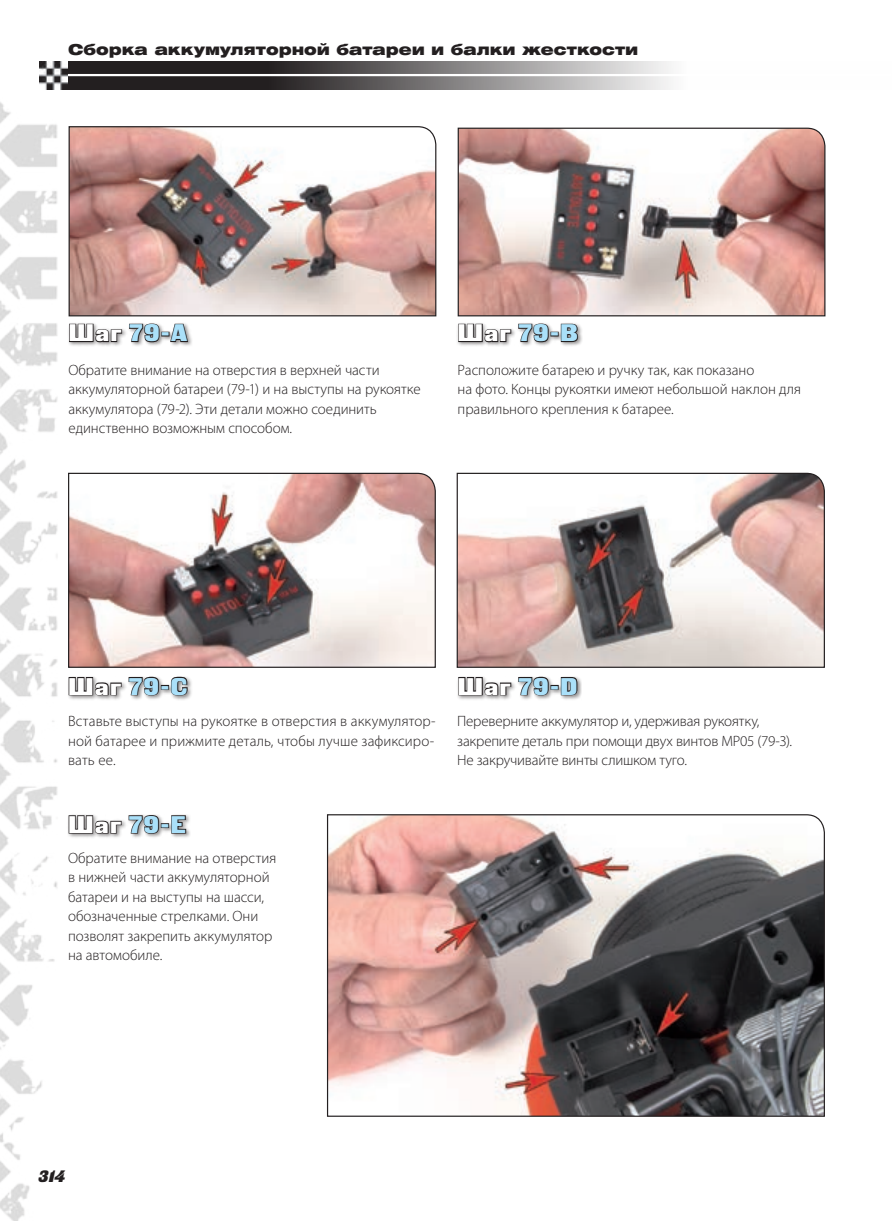
<style>
.page{position:relative;width:893px;height:1221px;background:#fff}
.page>*{position:absolute;margin:0;border:0;box-sizing:border-box;transform-origin:0 0}
.t1{font:24px "Black Grotesk C";letter-spacing:.05em;color:#aae0f9}
.t2{font:italic 16.5px "Black Grotesk C";color:#231f20}
.t3{font:300 15px/19.5px "Myriad Pro";letter-spacing:-.005em;color:#231f20}
.t4{font:15px "Helios Ext Black C";letter-spacing:.005em;color:#231f20}
.s1{color:#fff}
</style>
<div class="page">
<img style="left:0;top:89px;width:68px;height:1131px">
<svg style="left:68px;top:61px;width:603px;height:28px;background:#6a6768"></svg>
<hr style="left:64px;top:74px;width:827px;height:2px;background:#fff">
<img style="left:40px;top:61px;width:28px;height:28px">
<div style="left:67px;top:813px;width:124px;height:25px;background:#231f20;opacity:.5"></div>
<svg style="left:68px;top:814px;width:54px;height:21px"></svg>
<svg style="left:128px;top:813px;width:32px;height:21px"></svg>
<div style="left:161px;top:823px;width:8px;height:5px;border:2px solid #231f20"></div>
<svg style="left:170px;top:814px;width:17px;height:20px"></svg>
<div style="left:67px;top:675px;width:126px;height:25px;background:#231f20;opacity:.5"></div>
<svg style="left:68px;top:676px;width:54px;height:20px"></svg>
<svg style="left:128px;top:675px;width:61px;height:21px"></svg>
<div style="left:456px;top:675px;width:126px;height:25px;background:#231f20;opacity:.5"></div>
<svg style="left:457px;top:675px;width:122px;height:21px"></svg>
<div style="left:456px;top:322px;width:127px;height:25px;background:#231f20;opacity:.5"></div>
<svg style="left:457px;top:322px;width:122px;height:21px"></svg>
<div style="left:67px;top:322px;width:126px;height:25px;background:#231f20;opacity:.5"></div>
<svg style="left:68px;top:322px;width:121px;height:21px"></svg>
<svg style="left:67px;top:472px;width:369px;height:196px"></svg>
<svg style="left:456px;top:472px;width:369px;height:196px"></svg>
<img style="left:327px;top:814px;width:498px;height:303px">
<svg style="left:68px;top:126px;width:369px;height:191px"></svg>
<svg style="left:457px;top:127px;width:369px;height:190px"></svg>
<p class="t4" style="left:68px;top:40px;width:571px">Сборка аккумуляторной батареи и балки жесткости</p>
<h1 class="t1" style="left:68px;top:319px;width:120px"><span class="s1">Шаг</span> 79‑A</h1>
<p class="t3" style="left:68px;top:360px;width:354px">Обратите внимание на отверстия в верхней части аккумуляторной батареи (79-1) и на выступы на рукоятке аккумулятора (79-2). Эти детали можно соединить единственно возможным способом.</p>
<h1 class="t1" style="left:458px;top:319px;width:122px"><span class="s1">Шаг</span> 79‑B</h1>
<p class="t3" style="left:458px;top:360px;width:345px">Расположите батарею и ручку так, как показано<br>на фото. Концы рукоятки имеют небольшой наклон для правильного крепления к батарее.</p>
<h1 class="t1" style="left:68px;top:672px;width:121px"><span class="s1">Шаг</span> 79‑С</h1>
<p class="t3" style="left:68px;top:711px;width:369px;text-align:justify">Вставьте выступы на рукоятке в отверстия в аккумулятор&shy;ной батарее и прижмите деталь, чтобы лучше зафиксиро&shy;вать ее.</p>
<h1 class="t1" style="left:68px;top:810px;width:119px"><span class="s1">Шаг</span> 79‑E</h1>
<p class="t3" style="left:68px;top:847px;width:210px">Обратите внимание на отверстия в нижней части аккумуляторной батареи и на выступы на шасси, обозначенные стрелками. Они позволят закрепить аккумулятор на автомобиле.</p>
<h1 class="t1" style="left:458px;top:672px;width:122px"><span class="s1">Шаг</span> 79‑D</h1>
<p class="t3" style="left:457px;top:711px;width:336px">Переверните аккумулятор и, удерживая рукоятку, закрепите деталь при помощи двух винтов MP05 (79-3).<br>Не закручивайте винты слишком туго.</p>
<p class="t2" style="left:38px;top:1166px;width:28px">314</p>
</div>
